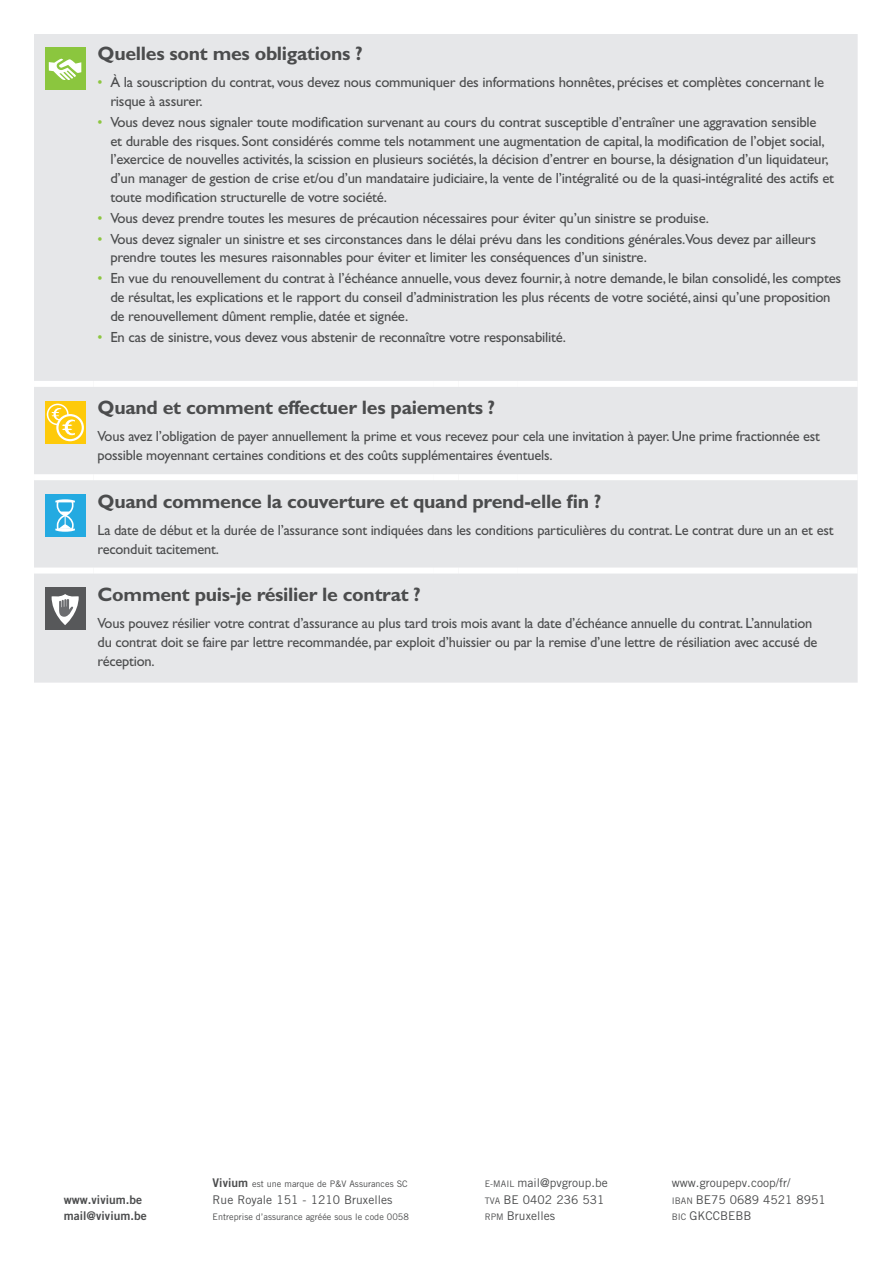
<style>
.page{position:relative;width:893px;height:1263px;background:#fff}
.page>*{position:absolute;margin:0;border:0;box-sizing:border-box;transform-origin:0 0}
.t1{font:700 19.5px "Gill Sans Std";letter-spacing:-.015em;color:#4b4c4d}
.t2{font:14.7px/18.8px "Gill Sans Std";letter-spacing:-.015em;color:#4b4c4d}
.t3{font:12px/16.5px "Trade Gothic LT Std";letter-spacing:.005em;color:#4b4c4d}
.t4{font:12px/16.5px "Trade Gothic LT Std Bd 2";letter-spacing:.005em;color:#4b4c4d}
.t5{font:9px "Trade Gothic LT Std";letter-spacing:.005em;color:#4b4c4d}
.s1{color:#8dc640}
.s2{font-family:"Trade Gothic LT Std Bd 2";font-size:12px}
.s3{font-size:9px}
</style>
<div class="page">
<div style="left:34px;top:34px;width:824px;height:649px;background:#e6e7e9"></div>
<div style="left:93px;top:381px;width:340px;height:6px;background:#fff"></div>
<div style="left:433px;top:381px;width:26px;height:6px;background:#fff"></div>
<div style="left:459px;top:381px;width:59px;height:6px;background:#fff"></div>
<div style="left:518px;top:381px;width:340px;height:6px;background:#fff"></div>
<div style="left:93px;top:474px;width:340px;height:6px;background:#fff"></div>
<div style="left:433px;top:474px;width:26px;height:6px;background:#fff"></div>
<div style="left:459px;top:474px;width:59px;height:6px;background:#fff"></div>
<div style="left:518px;top:474px;width:340px;height:6px;background:#fff"></div>
<div style="left:93px;top:567px;width:340px;height:6px;background:#fff"></div>
<div style="left:433px;top:567px;width:26px;height:6px;background:#fff"></div>
<div style="left:459px;top:567px;width:59px;height:6px;background:#fff"></div>
<div style="left:518px;top:567px;width:340px;height:6px;background:#fff"></div>
<div style="left:34px;top:381px;width:59px;height:6px;background:#fff"></div>
<div style="left:34px;top:474px;width:59px;height:6px;background:#fff"></div>
<div style="left:34px;top:567px;width:59px;height:6px;background:#fff"></div>
<div style="left:45px;top:47px;width:41px;height:42px;background:#8bc63e"></div>
<svg style="left:49px;top:58px;width:33px;height:22px"></svg>
<div style="left:45px;top:401px;width:41px;height:42px;background:#feca0a"></div>
<div style="left:47px;top:404px;width:22px;height:21px;border:2px solid #fff;border-radius:50%"></div>
<svg style="left:57px;top:415px;width:26px;height:25px"></svg>
<div style="left:56px;top:414px;width:28px;height:27px;border:2px solid #fff;border-radius:50%"></div>
<svg style="left:51px;top:407px;width:25px;height:29px"></svg>
<div style="left:45px;top:494px;width:41px;height:43px;background:#24aae1"></div>
<svg style="left:55px;top:499px;width:20px;height:33px"></svg>
<div style="left:45px;top:587px;width:41px;height:43px;background:#57585a"></div>
<svg style="left:52px;top:594px;width:27px;height:31px"></svg>
<h1 class="t1" style="left:98px;top:42px;width:267px">Quelles sont mes obligations ?</h1>
<p class="t2" style="left:110px;top:73px;width:715px;text-indent:-13px"><span class="s1">•</span> À la souscription du contrat, vous devez nous communiquer des informations honnêtes, précises et complètes concernant le risque à assurer.</p>
<p class="t2" style="left:110px;top:113px;width:725px;text-indent:-13px"><span class="s1">•</span> Vous devez nous signaler toute modification survenant au cours du contrat susceptible d’entraîner une aggravation sensible<br>et durable des risques. Sont considérés comme tels notamment une augmentation de capital, la modification de l’objet social, l’exercice de nouvelles activités, la scission en plusieurs sociétés, la décision d’entrer en bourse, la désignation d’un liquidateur, d’un manager de gestion de crise et/ou d’un mandataire judiciaire, la vente de l’intégralité ou de la quasi-intégralité des actifs et toute modification structurelle de votre société.</p>
<p class="t2" style="left:98px;top:209px;width:613px"><span class="s1">•</span> Vous devez prendre toutes les mesures de précaution nécessaires pour éviter qu’un sinistre se produise.</p>
<p class="t2" style="left:110px;top:229px;width:707px;text-indent:-13px"><span class="s1">•</span> Vous devez signaler un sinistre et ses circonstances dans le délai prévu dans les conditions générales.Vous devez par ailleurs prendre toutes les mesures raisonnables pour éviter et limiter les conséquences d’un sinistre.</p>
<p class="t2" style="left:110px;top:269px;width:732px;text-indent:-13px"><span class="s1">•</span> En vue du renouvellement du contrat à l’échéance annuelle, vous devez fournir, à notre demande, le bilan consolidé, les comptes de résultat, les explications et le rapport du conseil d’administration les plus récents de votre société, ainsi qu’une proposition de renouvellement dûment remplie, datée et signée.</p>
<p class="t2" style="left:98px;top:327px;width:470px"><span class="s1">•</span> En cas de sinistre, vous devez vous abstenir de reconnaître votre responsabilité.</p>
<h1 class="t1" style="left:98px;top:396px;width:399px">Quand et comment effectuer les paiements ?</h1>
<p class="t2" style="left:98px;top:427px;width:724px">Vous avez l’obligation de payer annuellement la prime et vous recevez pour cela une invitation à payer. Une prime fractionnée est possible moyennant certaines conditions et des coûts supplémentaires éventuels.</p>
<h1 class="t1" style="left:98px;top:489px;width:505px">Quand commence la couverture et quand prend-elle fin ?</h1>
<p class="t2" style="left:98px;top:520px;width:737px">La date de début et la durée de l’assurance sont indiquées dans les conditions particulières du contrat. Le contrat dure un an et est reconduit tacitement.</p>
<h1 class="t1" style="left:98px;top:583px;width:325px">Comment puis-je résilier le contrat ?</h1>
<p class="t2" style="left:98px;top:614px;width:721px">Vous pouvez résilier votre contrat d’assurance au plus tard trois mois avant la date d’échéance annuelle du contrat. L’annulation du contrat doit se faire par lettre recommandée, par exploit d’huissier ou par la remise d’une lettre de résiliation avec accusé de réception.</p>
<p class="t4" style="left:64px;top:1191px;width:85px">www.vivium.be mail@vivium.be</p>
<p class="t5" style="left:213px;top:1179px;width:197px"><span class="s2">Vivium</span> est une marque de P&amp;V Assurances SC</p>
<p class="t3" style="left:213px;top:1191px;width:181px">Rue Royale 151 - 1210 Bruxelles</p>
<p class="t5" style="left:213px;top:1212px;width:198px">Entreprise d’assurance agréée sous le code 0058</p>
<p class="t3" style="left:485px;top:1175px;width:125px"><span class="s3">E-MAIL</span> mail@pvgroup.be<br><span class="s3">TVA</span> BE 0402 236 531<br><span class="s3">RPM</span> Bruxelles</p>
<p class="t3" style="left:672px;top:1175px;width:156px">www.groupepv.coop/fr/<br><span class="s3">IBAN</span> BE75 0689 4521 8951<br><span class="s3">BIC</span> GKCCBEBB</p>
</div>
